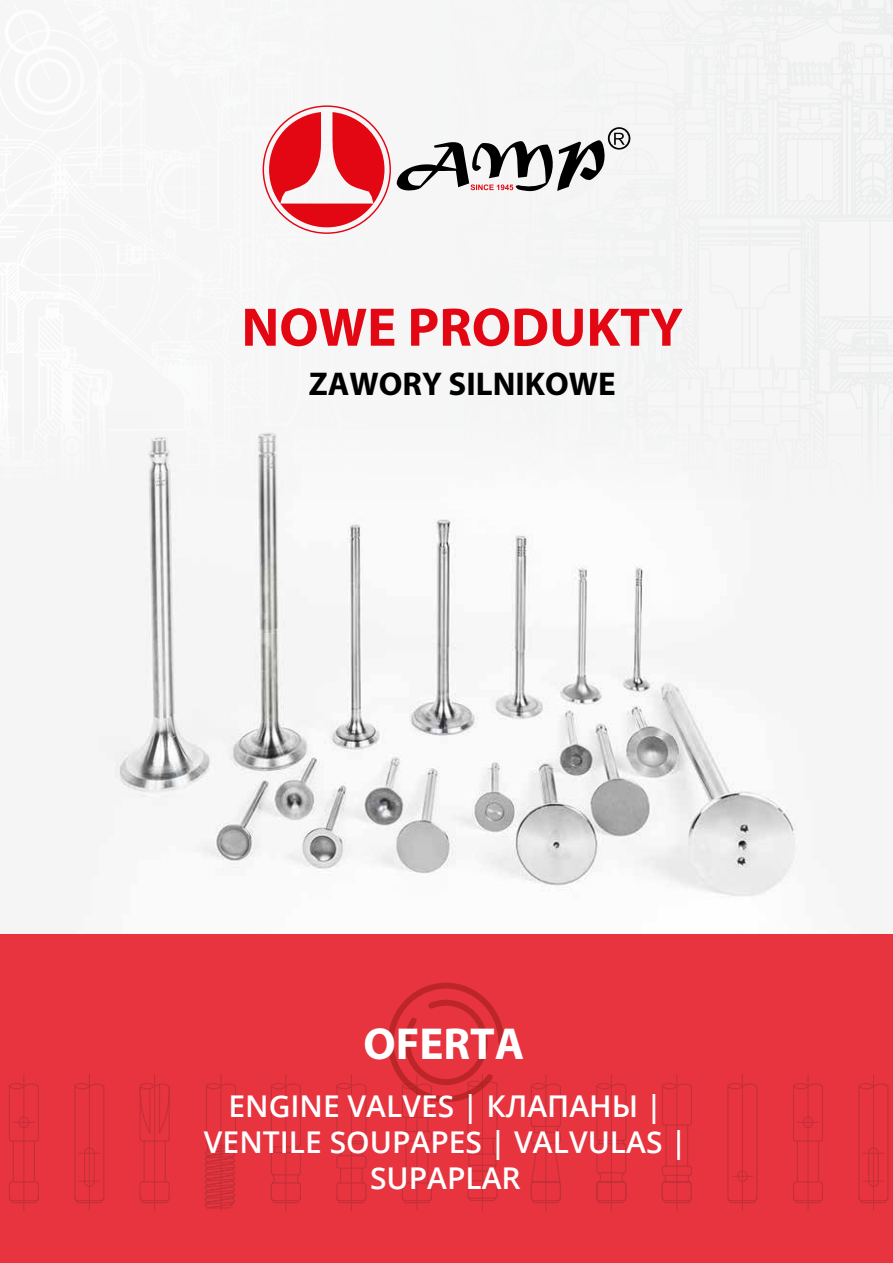
<style>
.page{position:relative;width:893px;height:1263px;background:#fff}
.page>*{position:absolute;margin:0;border:0;box-sizing:border-box;transform-origin:0 0}
.t1{font:700 54.75px "Myriad Hebrew";color:#e30613}
.t2{font:700 45px "Myriad Hebrew";color:#fff}
.t3{font:700 33px "Myriad Hebrew";color:#000}
.t4{font:600 30px/36px "Open Sans";color:#fff;text-align:center}
</style>
<div class="page">
<div style="left:0;top:0;width:893px;height:602px;background:#f6f6f6"></div>
<div style="left:0;top:873px;width:893px;height:390px;background:#e7343f"></div>
<hr style="left:546px;top:1074px;width:1px;height:137px;background:#c23038">
<hr style="left:611px;top:1074px;width:1px;height:137px;background:#c23038">
<hr style="left:676px;top:1074px;width:1px;height:137px;background:#c23038">
<hr style="left:742px;top:1074px;width:1px;height:137px;background:#c23038">
<hr style="left:873px;top:1074px;width:1px;height:137px;background:#c23038">
<hr style="left:808px;top:1074px;width:1px;height:137px;background:#c23038">
<svg style="left:530px;top:1081px;width:359px;height:130px"></svg>
<hr style="left:286px;top:1074px;width:1px;height:137px;background:#c23038">
<hr style="left:89px;top:1074px;width:1px;height:137px;background:#c23038">
<hr style="left:24px;top:1074px;width:1px;height:137px;background:#c23038">
<hr style="left:154px;top:1074px;width:1px;height:137px;background:#c23038">
<hr style="left:221px;top:1074px;width:1px;height:137px;background:#c23038">
<hr style="left:351px;top:1074px;width:1px;height:137px;background:#c23038">
<hr style="left:417px;top:1074px;width:1px;height:137px;background:#c23038">
<hr style="left:482px;top:1074px;width:1px;height:137px;background:#c23038">
<svg style="left:262px;top:105px;width:129px;height:129px"></svg>
<svg style="left:397px;top:127px;width:234px;height:65px"></svg>
<svg style="left:9px;top:982px;width:496px;height:227px"></svg>
<img style="left:0;top:433px;width:893px;height:501px">
<h1 class="t1" style="left:242px;top:297px;width:443px">NOWE PRODUKTY</h1>
<p class="t3" style="left:309px;top:365px;width:308px">ZAWORY SILNIKOWE</p>
<h2 class="t2" style="left:364px;top:1018px;width:162px">OFERTA</h2>
<p class="t4" style="left:204px;top:1088px;width:484px">ENGINE VALVES | КЛАПАНЫ |<br>VENTILE SOUPAPES | VALVULAS |<br>SUPAPLAR</p>
</div>
